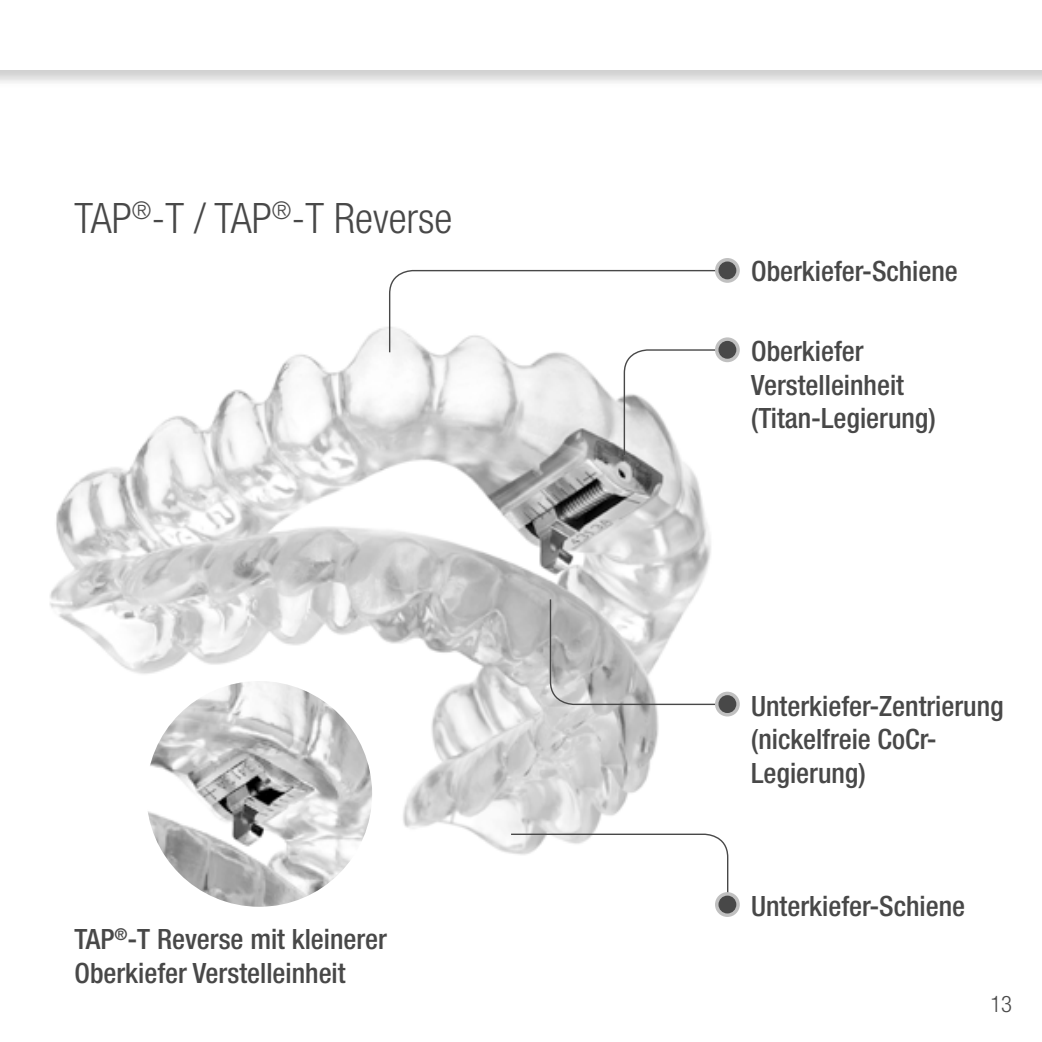
<style>
.page{position:relative;width:1042px;height:1042px;background:#fff}
.page>*{position:absolute;margin:0;border:0;box-sizing:border-box;transform-origin:0 0}
.t1{font:300 condensed 42px "Helvetica Neue LT Pro";color:#484848}
.t2{font:500 condensed 28px/33.6px "Helvetica Neue LT Pro";color:#484848}
.t3{font:300 condensed 22.75px "Helvetica Neue LT Pro";color:#484848}
</style>
<div class="page">
<div style="left:0;top:0;width:1042px;height:158px;background:#000;opacity:.2"></div>
<div style="left:0;top:0;width:1042px;height:69px;background:#fff"></div>
<img style="left:50px;top:258px;width:690px;height:636px">
<svg style="left:510px;top:833px;width:219px;height:61px"></svg>
<svg style="left:549px;top:598px;width:181px;height:108px"></svg>
<svg style="left:388px;top:269px;width:342px;height:187px"></svg>
<svg style="left:715px;top:892px;width:25px;height:25px"></svg>
<div style="left:718px;top:895px;width:18px;height:18px;background:#484848;border-radius:50%"></div>
<div style="left:715px;top:692px;width:25px;height:24px;background:#c0c0c0;border-radius:50%"></div>
<div style="left:718px;top:695px;width:18px;height:18px;background:#484848;border-radius:50%"></div>
<div style="left:715px;top:337px;width:25px;height:25px;background:#c0c0c0;border-radius:50%"></div>
<div style="left:718px;top:341px;width:18px;height:18px;background:#484848;border-radius:50%"></div>
<svg style="left:715px;top:258px;width:25px;height:25px"></svg>
<div style="left:718px;top:261px;width:18px;height:18px;background:#484848;border-radius:50%"></div>
<img style="left:146px;top:681px;width:226px;height:226px;border-radius:113px">
<h1 class="t1" style="left:74px;top:194px;width:380px">TAP<sup>®</sup>-T / TAP<sup>®</sup>-T Reverse</h1>
<p class="t2" style="left:74px;top:922px;width:314px">TAP<sup>®</sup>-T Reverse mit kleinerer<br>Oberkiefer Verstelleinheit</p>
<p class="t2" style="left:751px;top:254px;width:208px">Oberkiefer-Schiene</p>
<p class="t2" style="left:751px;top:334px;width:186px">Oberkiefer<br>Verstelleinheit (Titan-Legierung)</p>
<p class="t2" style="left:751px;top:688px;width:254px">Unterkiefer-Zentrierung (nickelfreie CoCr-<br>Legierung)</p>
<p class="t2" style="left:751px;top:889px;width:215px">Unterkiefer-Schiene</p>
<p class="t3" style="left:990px;top:991px;width:23px">13</p>
</div>
